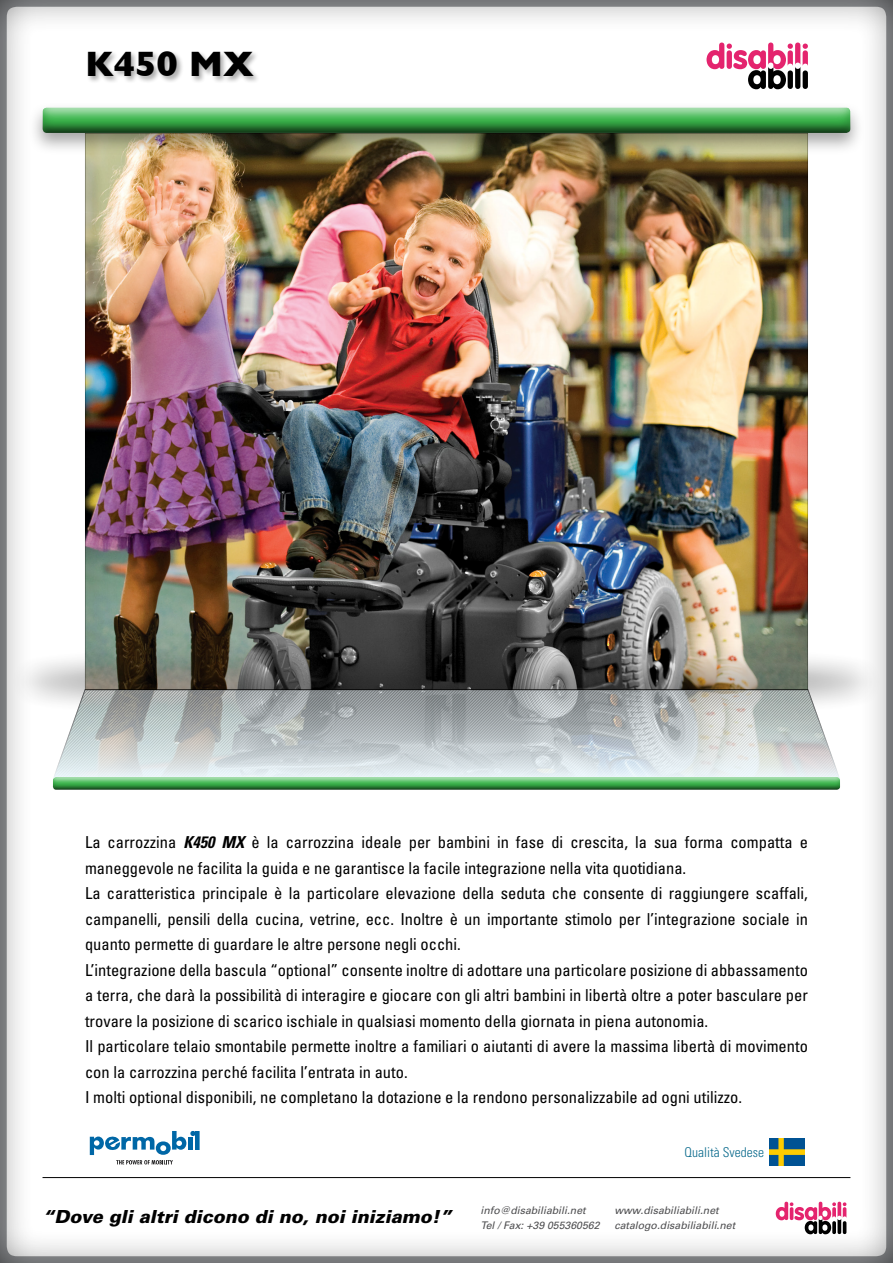
<style>
.page{position:relative;width:893px;height:1263px;background:#fff}
.page>*{position:absolute;margin:0;border:0;box-sizing:border-box;transform-origin:0 0}
.t1{font:700 36px "Gill Sans";color:#000}
.t2{font:italic 900 18px "Univers LT Std";color:#000}
.t3{font:condensed 16.5px/25.5px "Univers LT Std";color:#000}
.t4{font:300 condensed 13.5px "Univers LT Std";color:#0a6a8c}
.t5{font:italic 10.5px/15px "Univers LT Std";color:#4d4d4f}
.s1{font-weight:700;font-style:italic}
</style>
<div class="page">
<div style="left:0;top:0;width:893px;height:1263px;background:#000;opacity:.8"></div>
<div style="left:195px;top:1131px;width:5px;height:18px;background:#0067a6"></div>
<svg style="left:90px;top:1131px;width:106px;height:33px"></svg>
<div style="left:85px;top:1126px;width:119px;height:43px;border:4px solid #fff;border-radius:2px"></div>
<img style="left:770px;top:1139px;width:34px;height:26px">
<svg style="left:776px;top:1202px;width:70px;height:32px"></svg>
<hr style="left:43px;top:1177px;width:807px;height:1px;background:#000">
<div style="left:6px;top:641px;width:881px;height:82px;background:#000;opacity:.5"></div>
<svg style="left:27px;top:660px;width:839px;height:35px"></svg>
<svg style="left:706px;top:43px;width:102px;height:46px"></svg>
<div style="left:86px;top:50px;width:175px;height:33px;background:#000;opacity:.32"></div>
<div style="left:72px;top:127px;width:749px;height:563px;background:#000;opacity:.3"></div>
<div style="left:29px;top:102px;width:836px;height:53px;background:#000;opacity:.36"></div>
<div style="left:30px;top:95px;width:832px;height:29px;background:#fff"></div>
<div style="left:30px;top:107px;width:832px;height:27px;background:#000;opacity:.75"></div>
<svg style="left:53px;top:689px;width:787px;height:79px;background:#b8bebf"></svg>
<div style="left:46px;top:768px;width:801px;height:18px;background:#e7f0f4"></div>
<div style="left:45px;top:777px;width:802px;height:13px;background:#000;opacity:.75"></div>
<h1 class="t1" style="left:85px;top:43px;width:170px">K450 MX</h1>
<p class="t3" style="left:85px;top:830px;width:724px">La carrozzina <span class="s1">K450 MX</span> è la carrozzina ideale per bambini in fase di crescita, la sua forma compatta e maneggevole ne facilita la guida e ne garantisce la facile integrazione nella vita quotidiana.<br>La caratteristica principale è la particolare elevazione della seduta che consente di raggiungere scaffali, campanelli, pensili della cucina, vetrine, ecc. Inoltre è un importante stimolo per l’integrazione sociale in quanto permette di guardare le altre persone negli occhi.<br>L’integrazione della bascula “optional” consente inoltre di adottare una particolare posizione di abbassamento a terra, che darà la possibilità di interagire e giocare con gli altri bambini in libertà oltre a poter basculare per trovare la posizione di scarico ischiale in qualsiasi momento della giornata in piena autonomia.<br>Il particolare telaio smontabile permette inoltre a familiari o aiutanti di avere la massima libertà di movimento con la carrozzina perché facilita l’entrata in auto.<br>I molti optional disponibili, ne completano la dotazione e la rendono personalizzabile ad ogni utilizzo.</p>
<p class="t2" style="left:43px;top:1205px;width:411px">“Dove gli altri dicono di no, noi iniziamo!”</p>
<p class="t4" style="left:685px;top:1144px;width:81px">Qualità Svedese</p>
<p class="t5" style="left:480px;top:1202px;width:121px">info@disabiliabili.net<br>Tel / Fax: +39 055360562</p>
<p class="t5" style="left:614px;top:1202px;width:122px">www.disabiliabili.net catalogo.disabiliabili.net</p>
</div>
